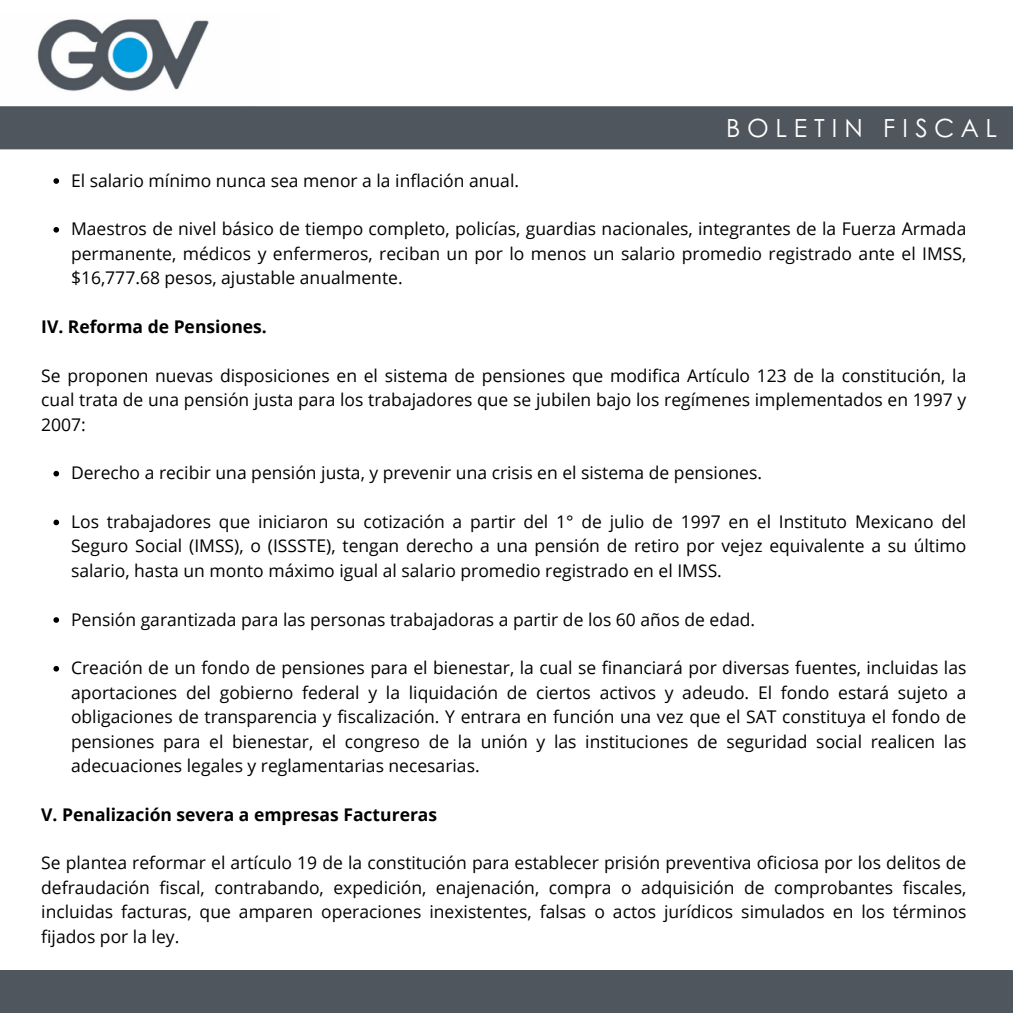
<style>
.page{position:relative;width:1013px;height:1013px;background:#fff}
.page>*{position:absolute;margin:0;border:0;box-sizing:border-box;transform-origin:0 0}
.t1{font:25px "Century Gothic";letter-spacing:.27em;color:#fff}
.t2{font:17.5px/24.4px "Open Sans";color:#000;text-align:justify}
.t3{font:700 17.5px "Open Sans";color:#000}
</style>
<div class="page">
<img style="left:37px;top:19px;width:172px;height:73px">
<svg style="left:53px;top:178px;width:6px;height:6px"></svg>
<svg style="left:53px;top:227px;width:6px;height:5px"></svg>
<svg style="left:53px;top:471px;width:6px;height:5px"></svg>
<svg style="left:53px;top:519px;width:6px;height:6px"></svg>
<svg style="left:53px;top:617px;width:6px;height:5px"></svg>
<svg style="left:53px;top:666px;width:6px;height:5px"></svg>
<div style="left:0;top:969px;width:1012px;height:43px;background:#50565e"></div>
<div style="left:0;top:106px;width:1012px;height:43px;background:#50565e"></div>
<p class="t1" style="left:726px;top:109px;width:272px">BOLETIN FISCAL</p>
<h1 class="t2" style="left:71px;top:168px;width:449px">El salario mínimo nunca sea menor a la inflación anual.</h1>
<p class="t2" style="left:71px;top:216px;width:896px">Maestros de nivel básico de tiempo completo, policías, guardias nacionales, integrantes de la Fuerza Armada permanente, médicos y enfermeros, reciban un por lo menos un salario promedio registrado ante el IMSS, $16,777.68 pesos, ajustable anualmente.</p>
<p class="t3" style="left:41px;top:314px;width:227px">IV. Reforma de Pensiones.</p>
<h2 class="t2" style="left:41px;top:363px;width:926px">Se proponen nuevas disposiciones en el sistema de pensiones que modifica Artículo 123 de la constitución, la cual trata de una pensión justa para los trabajadores que se jubilen bajo los regímenes implementados en 1997 y 2007:</h2>
<p class="t2" style="left:71px;top:460px;width:692px">Derecho a recibir una pensión justa, y prevenir una crisis en el sistema de pensiones.</p>
<p class="t2" style="left:71px;top:509px;width:896px">Los trabajadores que iniciaron su cotización a partir del 1° de julio de 1997 en el Instituto Mexicano del Seguro Social (IMSS), o (ISSSTE), tengan derecho a una pensión de retiro por vejez equivalente a su último salario, hasta un monto máximo igual al salario promedio registrado en el IMSS.</p>
<p class="t2" style="left:71px;top:606px;width:685px">Pensión garantizada para las personas trabajadoras a partir de los 60 años de edad.</p>
<p class="t2" style="left:71px;top:655px;width:896px">Creación de un fondo de pensiones para el bienestar, la cual se financiará por diversas fuentes, incluidas las aportaciones del gobierno federal y la liquidación de ciertos activos y adeudo. El fondo estará sujeto a obligaciones de transparencia y fiscalización. Y entrara en función una vez que el SAT constituya el fondo de pensiones para el bienestar, el congreso de la unión y las instituciones de seguridad social realicen las adecuaciones legales y reglamentarias necesarias.</p>
<p class="t3" style="left:41px;top:802px;width:397px">V. Penalización severa a empresas Factureras</p>
<h2 class="t2" style="left:41px;top:850px;width:926px">Se plantea reformar el artículo 19 de la constitución para establecer prisión preventiva oficiosa por los delitos de defraudación fiscal, contrabando, expedición, enajenación, compra o adquisición de comprobantes fiscales, incluidas facturas, que amparen operaciones inexistentes, falsas o actos jurídicos simulados en los términos fijados por la ley.</h2>
</div>
